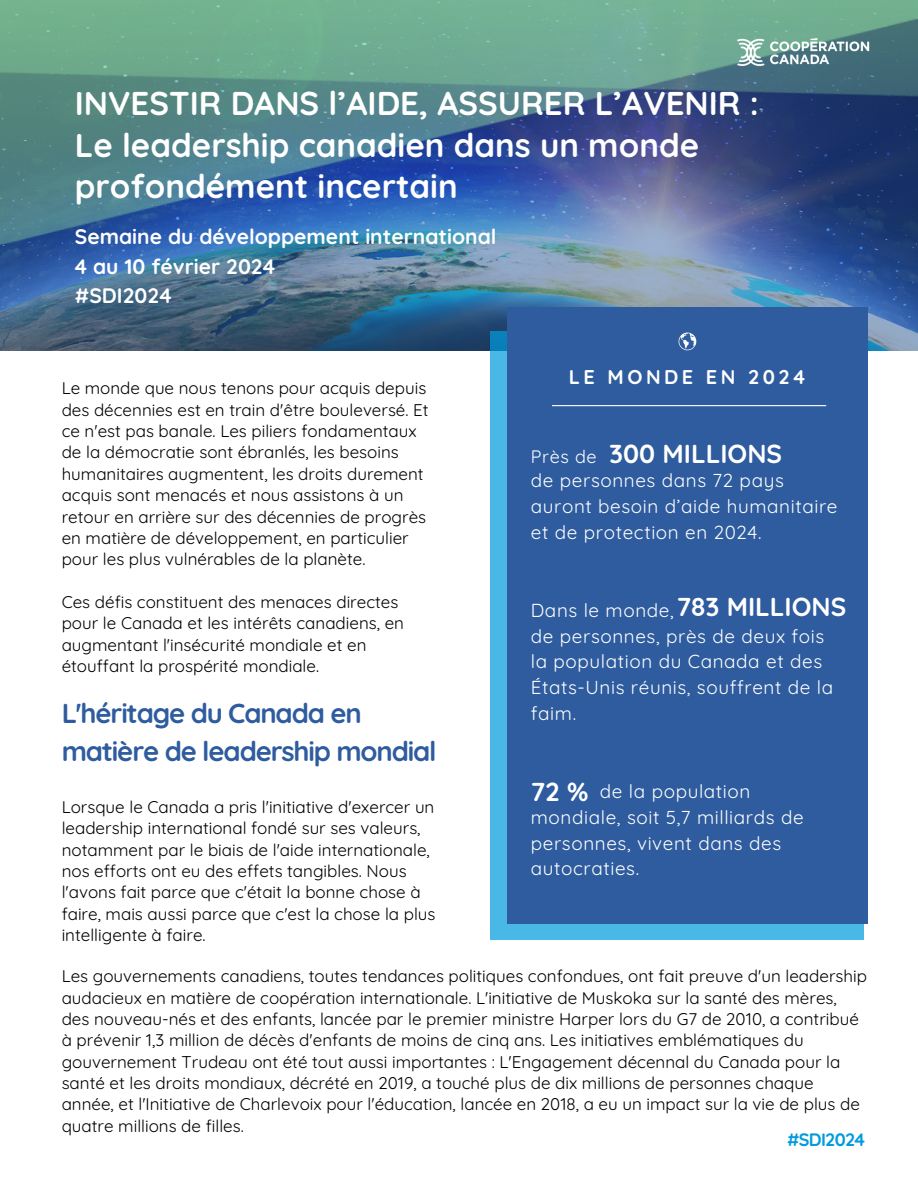
<style>
.page{position:relative;width:918px;height:1188px;background:#fff}
.page>*{position:absolute;margin:0;border:0;box-sizing:border-box;transform-origin:0 0}
.t1{font:700 33px/41.7px "Quicksand";color:#fff}
.t2{font:700 27.45px/38.2px "Quicksand";letter-spacing:-.04em;color:#2e5c9e}
.t3{font:700 26.1px "Quicksand";color:#fff}
.t4{font:700 21px/29.2px "Quicksand";color:#fff}
.t5{font:700 19.95px "Quicksand";letter-spacing:.175em;color:#fff}
.t6{font:18.75px/25.8px "Quicksand";letter-spacing:.035em;color:#fff}
.t7{font:700 18px "Quicksand";letter-spacing:-.04em;color:#009cde}
.t8{font:18px "Quicksand";letter-spacing:.035em;color:#fff}
.t9{font:16.95px/21.3px "Quicksand";color:#000}
</style>
<div class="page">
<svg style="left:0;top:291px;width:918px;height:59px;background:#416786"></svg>
<div style="left:490px;top:331px;width:374px;height:609px;background:#4ab8e7"></div>
<div style="left:507px;top:308px;width:361px;height:615px;background:#2e5c9e"></div>
<img style="left:0;top:0;width:918px;height:291px">
<img style="left:723px;top:24px;width:160px;height:55px">
<svg style="left:679px;top:333px;width:17px;height:17px"></svg>
<hr style="left:552px;top:405px;width:274px;height:1px;background:#fff">
<p class="t1" style="left:75px;top:82px;width:686px">INVESTIR DANS l’AIDE, ASSURER L’AVENIR :<br>Le leadership canadien dans un monde profondément incertain</p>
<p class="t4" style="left:75px;top:222px;width:423px">Semaine du développement international<br>4 au 10 février 2024<br>#SDI2024</p>
<h2 class="t9" style="left:62px;top:377px;width:368px">Le monde que nous tenons pour acquis depuis des décennies est en train d'être bouleversé. Et ce n'est pas banale. Les piliers fondamentaux de la démocratie sont ébranlés, les besoins humanitaires augmentent, les droits durement acquis sont menacés et nous assistons à un retour en arrière sur des décennies de progrès en matière de développement, en particulier pour les plus vulnérables de la planète.</h2>
<h3 class="t9" style="left:62px;top:591px;width:344px">Ces défis constituent des menaces directes pour le Canada et les intérêts canadiens, en augmentant l'insécurité mondiale et en étouffant la prospérité mondiale.</h3>
<h2 class="t2" style="left:62px;top:693px;width:377px">L'héritage du Canada en matière de leadership mondial</h2>
<h3 class="t9" style="left:62px;top:796px;width:375px">Lorsque le Canada a pris l'initiative d'exercer un leadership international fondé sur ses valeurs, notamment par le biais de l'aide internationale, nos efforts ont eu des effets tangibles. Nous l'avons fait parce que c'était la bonne chose à faire, mais aussi parce que c'est la chose la plus intelligente à faire.</h3>
<p class="t5" style="left:569px;top:364px;width:238px">LE MONDE EN 2024</p>
<p class="t3" style="left:609px;top:437px;width:174px">300 MILLIONS</p>
<p class="t8" style="left:531px;top:445px;width:67px">Près de</p>
<h1 class="t6" style="left:531px;top:467px;width:308px">de personnes dans 72 pays auront besoin d’aide humanitaire et de protection en 2024.</h1>
<p class="t3" style="left:677px;top:590px;width:171px">783 MILLIONS</p>
<h5 class="t6" style="left:531px;top:597px;width:144px">Dans le monde,</h5>
<p class="t6" style="left:531px;top:623px;width:304px">de personnes, près de deux fois la population du Canada et des<br>États-Unis réunis, souffrent de la faim.</p>
<p class="t3" style="left:531px;top:775px;width:59px">72 %</p>
<h4 class="t6" style="left:531px;top:778px;width:274px;text-indent:69px">de la population mondiale, soit 5,7 milliards de personnes, vivent dans des autocraties.</h4>
<p class="t9" style="left:62px;top:965px;width:807px">Les gouvernements canadiens, toutes tendances politiques confondues, ont fait preuve d'un leadership audacieux en matière de coopération internationale. L'initiative de Muskoka sur la santé des mères, des nouveau-nés et des enfants, lancée par le premier ministre Harper lors du G7 de 2010, a contribué à prévenir 1,3 million de décès d'enfants de moins de cinq ans. Les initiatives emblématiques du gouvernement Trudeau ont été tout aussi importantes : L'Engagement décennal du Canada pour la santé et les droits mondiaux, décrété en 2019, a touché plus de dix millions de personnes chaque année, et l'Initiative de Charlevoix pour l'éducation, lancée en 2018, a eu un impact sur la vie de plus de quatre millions de filles.</p>
<p class="t7" style="left:787px;top:1128px;width:79px">#SDI2024</p>
</div>
